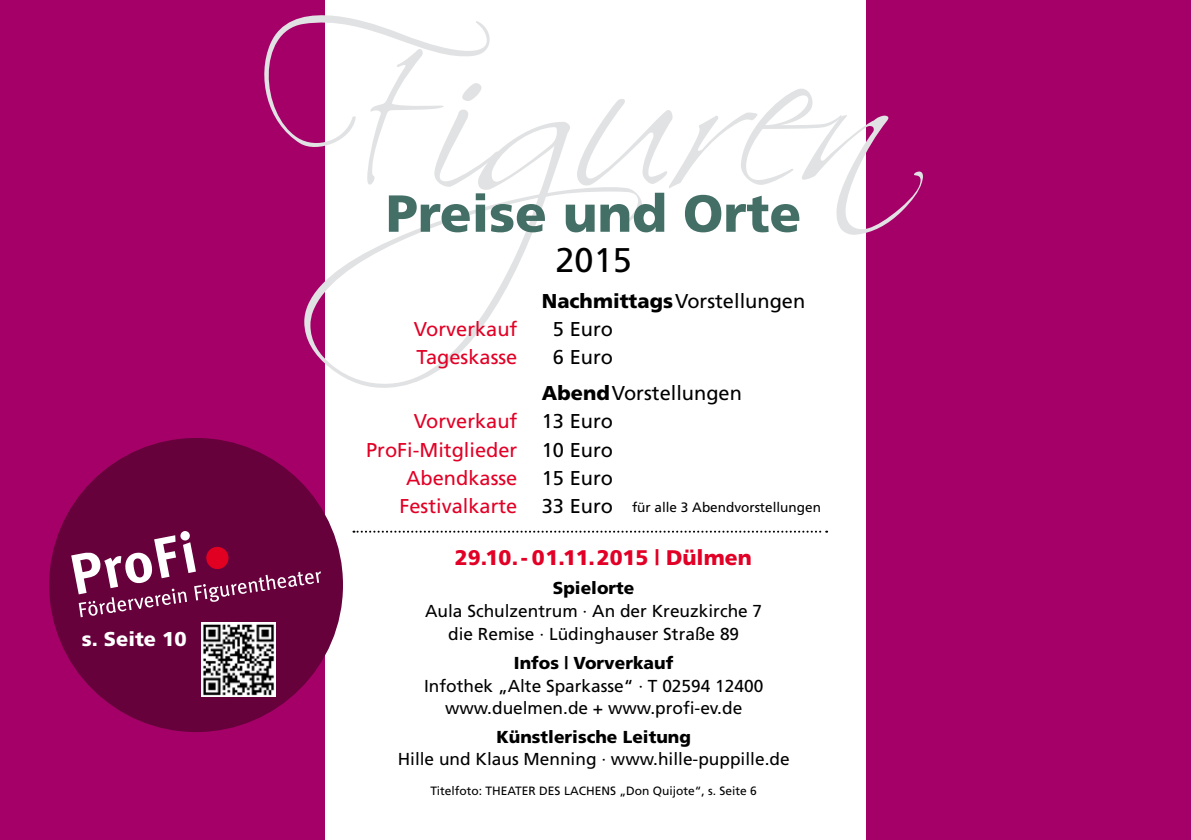
<style>
.page{position:relative;width:1191px;height:840px;background:#fff}
.page>*{position:absolute;margin:0;border:0;box-sizing:border-box;transform-origin:0 0}
.t1{font:900 52px "Frutiger";color:#446f66}
.t2{font:34.2px "Frutiger";color:#000}
.t3{font:900 21.2px "Frutiger";color:#e20026}
.t4{font:20px/28px "Frutiger";color:#000}
.t5{font:20px/28px "Frutiger";color:#e20026}
.t6{font:900 20px "Frutiger";color:#fff}
.t7{font:17.2px/23px "Frutiger";color:#000;text-align:center}
.t8{font:900 17.2px "Frutiger";color:#000}
.t9{font:13.6px "Frutiger";color:#000}
.t10{font:12px "Frutiger";color:#000}
.s1{font-weight:900}
.s2{font-size:20px}
</style>
<div class="page">
<div style="left:0;top:0;width:325px;height:839px;background:#a50068"></div>
<div style="left:866px;top:0;width:325px;height:839px;background:#a50068"></div>
<svg style="left:353px;top:530px;width:474px;height:2px"></svg>
<svg style="left:304px;top:122px;width:272px;height:266px"></svg>
<svg style="left:264px;top:15px;width:226px;height:172px"></svg>
<svg style="left:434px;top:82px;width:65px;height:106px"></svg>
<svg style="left:576px;top:88px;width:347px;height:147px"></svg>
<div style="left:49px;top:437px;width:294px;height:294px;background:#66013b;border-radius:50%"></div>
<svg style="left:71px;top:531px;width:250px;height:86px"></svg>
<img style="left:202px;top:622px;width:74px;height:74px">
<p class="t6" style="left:82px;top:626px;width:107px">s. Seite 10</p>
<h1 class="t1" style="left:386px;top:182px;width:417px">Preise und Orte</h1>
<h2 class="t2" style="left:555px;top:240px;width:78px">2015</h2>
<p class="t5" style="left:414px;top:315px;width:105px">Vorverkauf<br>Tageskasse</p>
<p class="t5" style="left:366px;top:407px;width:153px;text-align:right">Vorverkauf<br>ProFi-Mitglieder<br>Abendkasse<br>Festivalkarte</p>
<p class="t4" style="left:553px;top:287px;width:254px;text-indent:-11px"><span class="s1">Nachmittags</span>Vorstellungen<br>5 Euro<br>6 Euro</p>
<p class="t4" style="left:542px;top:379px;width:202px"><span class="s1">Abend</span>Vorstellungen<br>13 Euro<br>10 Euro<br>15 Euro</p>
<p class="t9" style="left:542px;top:499px;width:280px"><span class="s2">33 Euro</span> für alle 3 Abendvorstellungen</p>
<p class="t3" style="left:455px;top:544px;width:298px">29.10.- 01.11.2015 | Dülmen</p>
<p class="t8" style="left:553px;top:577px;width:83px">Spielorte</p>
<p class="t7" style="left:425px;top:598px;width:339px">Aula Schulzentrum · An der Kreuzkirche 7 die Remise · Lüdinghauser Straße 89</p>
<p class="t8" style="left:514px;top:652px;width:161px">Infos | Vorverkauf</p>
<p class="t7" style="left:424px;top:674px;width:341px;line-height:22px">Infothek „Alte Sparkasse“ · T 02594 12400 www.duelmen.de + www.profi-ev.de</p>
<p class="t8" style="left:496px;top:726px;width:196px">Künstlerische Leitung</p>
<p class="t7" style="left:398px;top:747px;width:393px">Hille und Klaus Menning · www.hille-puppille.de</p>
<p class="t10" style="left:430px;top:783px;width:328px">Titelfoto: THEATER DES LACHENS „Don Quijote“, s. Seite 6</p>
</div>
